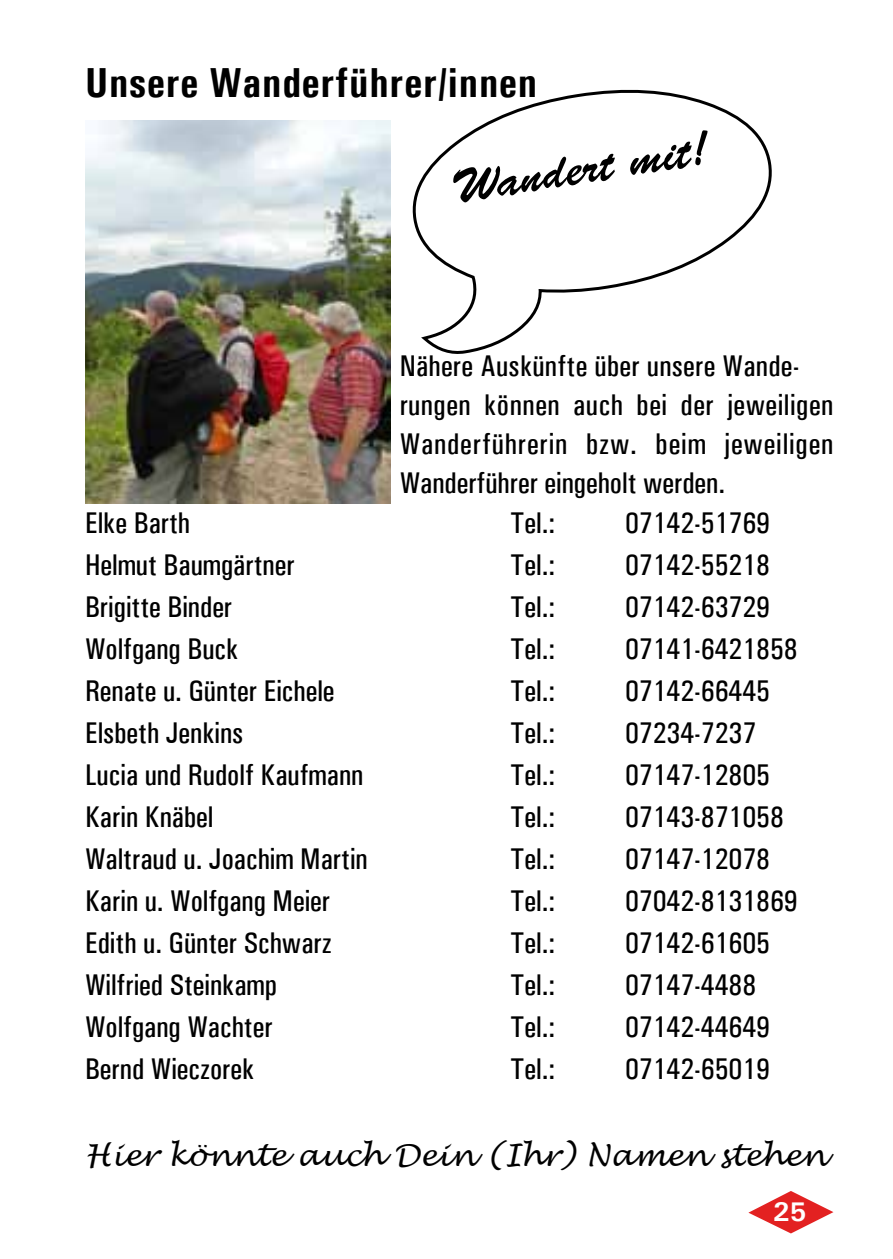
<style>
.page{position:relative;width:893px;height:1259px;background:#fff}
.page>*{position:absolute;margin:0;border:0;box-sizing:border-box;transform-origin:0 0}
.t1{font:48px "Brush Script Std";color:#000}
.t2{font:700 condensed 42px "Univers";letter-spacing:.02em;color:#000}
.t3{font:500 condensed 30px "Univers";color:#000}
.t4{font:500 condensed 30px/39px "Univers";letter-spacing:.02em;color:#000}
.t5{font:italic 30px "Lucida Handwriting";color:#000}
.t6{font:700 27px "Univers";color:#fff}
</style>
<div class="page">
<svg style="left:748px;top:1191px;width:85px;height:42px"></svg>
<img style="left:85px;top:121px;width:305px;height:383px">
<svg style="left:412px;top:89px;width:360px;height:265px"></svg>
<h2 class="t2" style="left:85px;top:57px;width:454px">Unsere Wanderführer/innen</h2>
<h1 class="t1" style="left:448px;top:161px;width:261px;rotate:-9deg">Wandert mit!</h1>
<p class="t4" style="left:400px;top:346px;width:435px">Nähere Auskünfte über unsere Wande&shy;rungen können auch bei der jeweiligen Wanderführerin bzw. beim jeweiligen Wanderführer eingeholt werden.</p>
<p class="t3" style="left:85px;top:505px;width:107px">Elke Barth</p>
<p class="t3" style="left:510px;top:505px;width:46px">Tel.:</p>
<p class="t3" style="left:625px;top:505px;width:146px">07142-51769</p>
<p class="t3" style="left:85px;top:547px;width:211px">Helmut Baumgärtner</p>
<p class="t3" style="left:510px;top:547px;width:46px">Tel.:</p>
<p class="t3" style="left:625px;top:547px;width:146px">07142-55218</p>
<p class="t3" style="left:85px;top:589px;width:149px">Brigitte Binder</p>
<p class="t3" style="left:510px;top:589px;width:46px">Tel.:</p>
<p class="t3" style="left:625px;top:589px;width:146px">07142-63729</p>
<p class="t3" style="left:85px;top:631px;width:155px">Wolfgang Buck</p>
<p class="t3" style="left:510px;top:631px;width:46px">Tel.:</p>
<p class="t3" style="left:625px;top:631px;width:174px">07141-6421858</p>
<p class="t3" style="left:85px;top:673px;width:251px">Renate u. Günter Eichele</p>
<p class="t3" style="left:510px;top:673px;width:46px">Tel.:</p>
<p class="t3" style="left:625px;top:673px;width:146px">07142-66445</p>
<p class="t3" style="left:85px;top:715px;width:160px">Elsbeth Jenkins</p>
<p class="t3" style="left:510px;top:715px;width:46px">Tel.:</p>
<p class="t3" style="left:625px;top:715px;width:133px">07234-7237</p>
<p class="t3" style="left:85px;top:757px;width:280px">Lucia und Rudolf Kaufmann</p>
<p class="t3" style="left:510px;top:757px;width:46px">Tel.:</p>
<p class="t3" style="left:625px;top:757px;width:146px">07147-12805</p>
<p class="t3" style="left:85px;top:799px;width:130px">Karin Knäbel</p>
<p class="t3" style="left:510px;top:799px;width:46px">Tel.:</p>
<p class="t3" style="left:625px;top:799px;width:160px">07143-871058</p>
<p class="t3" style="left:85px;top:841px;width:284px">Waltraud u. Joachim Martin</p>
<p class="t3" style="left:510px;top:841px;width:46px">Tel.:</p>
<p class="t3" style="left:625px;top:841px;width:146px">07147-12078</p>
<p class="t3" style="left:85px;top:883px;width:247px">Karin u. Wolfgang Meier</p>
<p class="t3" style="left:510px;top:883px;width:46px">Tel.:</p>
<p class="t3" style="left:625px;top:883px;width:174px">07042-8131869</p>
<p class="t3" style="left:85px;top:925px;width:248px">Edith u. Günter Schwarz</p>
<p class="t3" style="left:510px;top:925px;width:46px">Tel.:</p>
<p class="t3" style="left:625px;top:925px;width:146px">07142-61605</p>
<p class="t3" style="left:85px;top:967px;width:194px">Wilfried Steinkamp</p>
<p class="t3" style="left:510px;top:967px;width:46px">Tel.:</p>
<p class="t3" style="left:625px;top:967px;width:133px">07147-4488</p>
<p class="t3" style="left:85px;top:1009px;width:189px">Wolfgang Wachter</p>
<p class="t3" style="left:510px;top:1009px;width:46px">Tel.:</p>
<p class="t3" style="left:625px;top:1009px;width:146px">07142-44649</p>
<p class="t3" style="left:85px;top:1051px;width:171px">Bernd Wieczorek</p>
<p class="t3" style="left:510px;top:1051px;width:46px">Tel.:</p>
<p class="t3" style="left:625px;top:1051px;width:146px">07142-65019</p>
<p class="t5" style="left:85px;top:1137px;width:742px">Hier könnte auch Dein (Ihr) Namen stehen</p>
<p class="t6" style="left:773px;top:1194px;width:35px">25</p>
</div>
